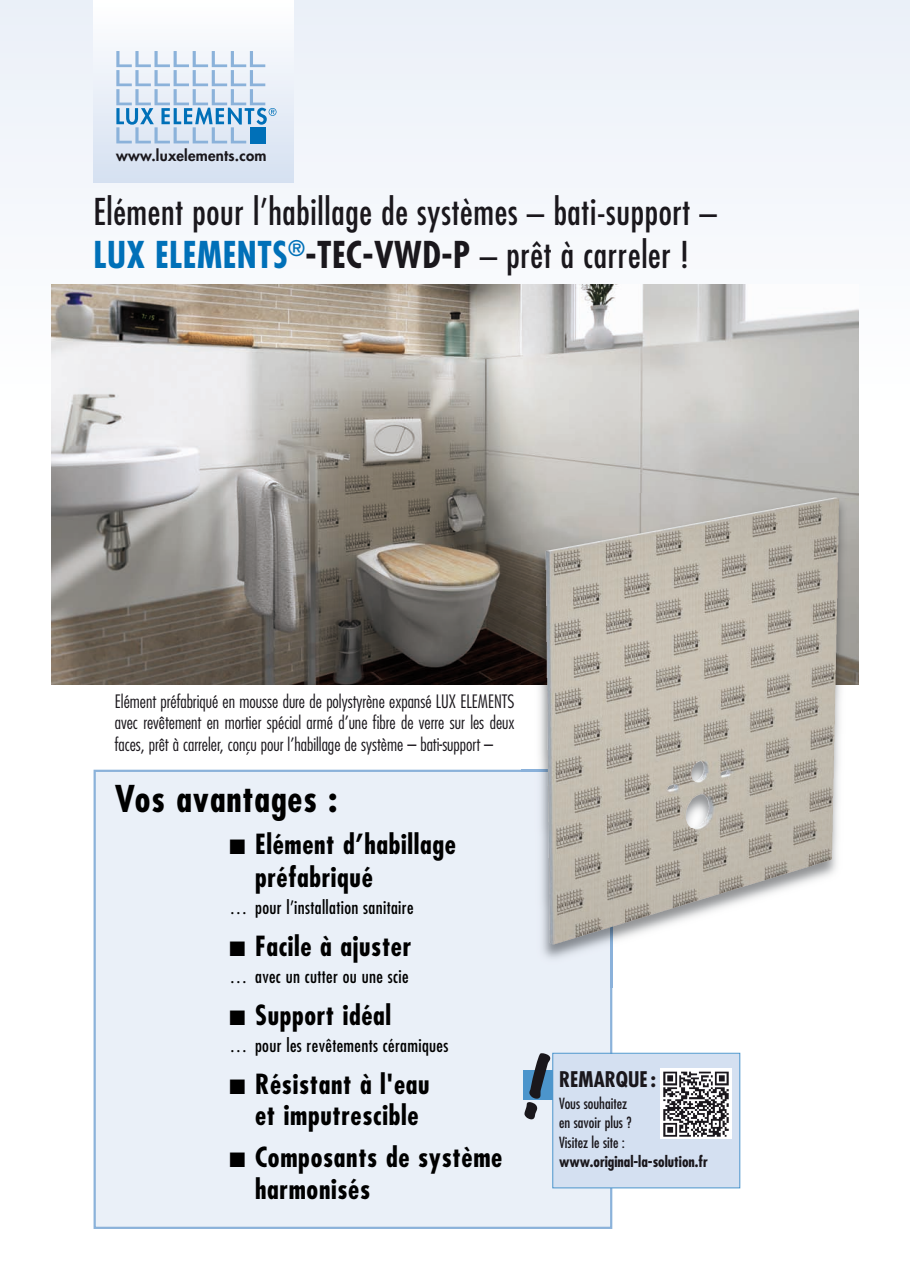
<style>
.page{position:relative;width:910px;height:1280px;background:#fff}
.page>*{position:absolute;margin:0;border:0;box-sizing:border-box;transform-origin:0 0}
.t1{font:condensed 36px/42px "Futura";letter-spacing:.02em;color:#1a171c}
.t2{font:700 condensed 36px "Futura";letter-spacing:.025em;color:#000}
.t3{font:700 condensed 27px/31.5px "Futura";letter-spacing:.025em;color:#000}
.t4{font:700 condensed 21px "Futura";color:#1a171c}
.t5{font:300 condensed 18px/21.6px "Futura";color:#1a171c;text-align:justify}
.t6{font:condensed 18px "Futura";letter-spacing:.02em;color:#000}
.t7{font:condensed 15px/19.5px "Futura";color:#1a171c}
.t8{font:700 condensed 15px "Futura";color:#1a171c}
.t9{font:800 15px "Futura";letter-spacing:.015em;color:#1a171c}
.s1{font-weight:700;color:#0070b8}
.s2{font-weight:700}
</style>
<div class="page">
<div style="left:0;top:0;width:910px;height:412px;background:#f3f6fb"></div>
<div style="left:96px;top:772px;width:514px;height:455px;background:#eaf0f8"></div>
<img style="left:51px;top:285px;width:808px;height:399px">
<div style="left:94px;top:0;width:199px;height:183px;background:linear-gradient(to bottom,#fff,#d5e0f1)"></div>
<svg style="left:116px;top:51px;width:160px;height:92px"></svg>
<img style="left:522px;top:685px;width:319px;height:302px">
<img style="left:522px;top:770px;width:90px;height:217px">
<img style="left:522px;top:494px;width:337px;height:191px">
<img style="left:546px;top:498px;width:293px;height:446px">
<div style="left:553px;top:1054px;width:186px;height:133px;background:#d4e0f1"></div>
<div style="left:552px;top:1053px;width:188px;height:135px;border:1px solid #4c95cc"></div>
<div style="left:523px;top:1070px;width:30px;height:29px;background:#4c95cc"></div>
<img style="left:661px;top:1068px;width:70px;height:71px">
<svg style="left:523px;top:1099px;width:28px;height:1px"></svg>
<p class="t9" style="left:116px;top:149px;width:152px">www.luxelements.com</p>
<h1 class="t1" style="left:94px;top:194px;width:625px">Elément pour l’habillage de systèmes – bati-support –<br><span class="s1">LUX ELEMENTS</span><sup>®</sup><span class="s2">-TEC-VWD-P</span> – prêt à carreler !</h1>
<p class="t5" style="left:115px;top:691px;width:401px">Elément préfabriqué en mousse dure de polystyrène expansé LUX ELEMENTS avec revêtement en mortier spécial armé d’une fibre de verre sur les deux faces, prêt à carreler, conçu pour l’habillage de système – bati-support –</p>
<h1 class="t2" style="left:115px;top:782px;width:224px">Vos avantages :</h1>
<h2 class="t3" style="left:255px;top:829px;width:202px;line-height:33px;text-indent:-26px">■ Elément d’habillage préfabriqué</h2>
<p class="t6" style="left:230px;top:898px;width:185px">… pour l’installation sanitaire</p>
<h2 class="t3" style="left:230px;top:932px;width:183px">■ Facile à ajuster</h2>
<p class="t6" style="left:230px;top:967px;width:180px">… avec un cutter ou une scie</p>
<h2 class="t3" style="left:230px;top:1001px;width:163px">■ Support idéal</h2>
<p class="t6" style="left:230px;top:1036px;width:220px">… pour les revêtements céramiques</p>
<h2 class="t3" style="left:230px;top:1070px;width:201px;text-align:center">■ Résistant à l'eau et imputrescible</h2>
<h2 class="t3" style="left:255px;top:1144px;width:249px;text-indent:-26px">■ Composants de système harmonisés</h2>
<p class="t4" style="left:559px;top:1070px;width:98px">REMARQUE :</p>
<p class="t7" style="left:559px;top:1094px;width:74px">Vous souhaitez en savoir plus ?<br>Visitez le site :</p>
<p class="t8" style="left:559px;top:1154px;width:150px">www.original-la-solution.fr</p>
</div>
